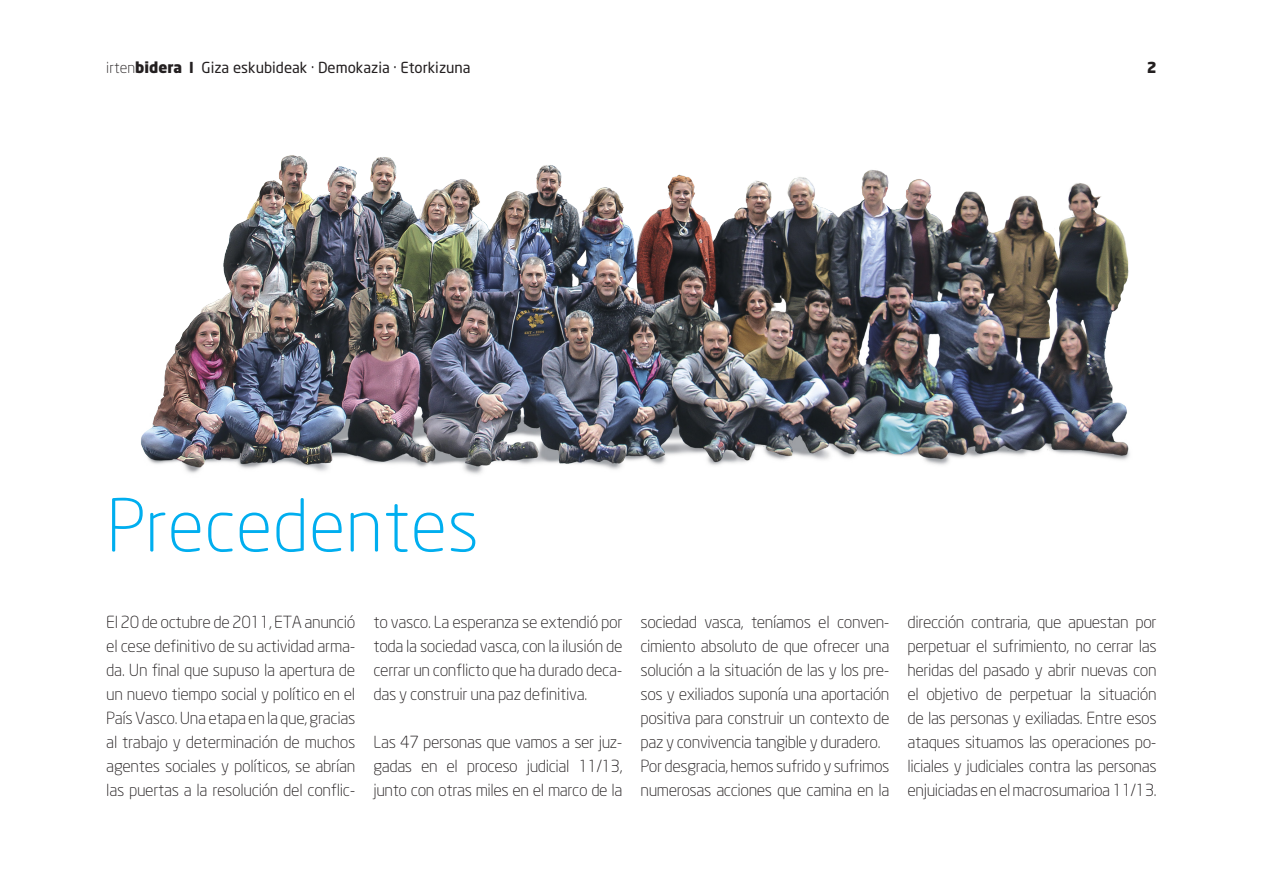
<style>
.page{position:relative;width:1263px;height:893px;background:#fff}
.page>*{position:absolute;margin:0;border:0;box-sizing:border-box;transform-origin:0 0}
.t1{font:300 72px "Neo Sans";color:#00aeef}
.t2{font:300 16.5px/24px "Neo Sans";letter-spacing:-.025em;color:#231f20;text-align:justify}
.t3{font:15px "Neo Sans";color:#231f20}
.t4{font:900 15px "Neo Sans";color:#231f20}
.s1{font-weight:300}
.s2{font-weight:900}
.s3{font-weight:700}
</style>
<div class="page">
<img style="left:141px;top:155px;width:989px;height:319px">
<p class="t3" style="left:106px;top:59px;width:366px"><span class="s1">irten</span><span class="s2">bidera</span> <span class="s3">I</span> Giza eskubideak · Demokazia · Etorkizuna</p>
<p class="t4" style="left:1147px;top:58px;width:11px">2</p>
<h1 class="t1" style="left:106px;top:482px;width:374px">Precedentes</h1>
<p class="t2" style="left:106px;top:609px;width:251px">El 20 de octubre de 2011, ETA anunció el cese definitivo de su actividad arma&shy;da. Un final que supuso la apertura de un nuevo tiempo social y político en el País Vasco. Una etapa en la que, gracias al trabajo y determinación de muchos agentes sociales y políticos, se abrían las puertas a la resolución del conflic-</p>
<p class="t2" style="left:373px;top:610px;width:251px">to vasco. La esperanza se extendió por toda la sociedad vasca, con la ilusión de cerrar un conflicto que ha durado deca&shy;das y construir una paz definitiva.</p>
<p class="t2" style="left:373px;top:730px;width:251px">Las 47 personas que vamos a ser juz&shy;gadas en el proceso judicial 11/13, junto con otras miles en el marco de la</p>
<p class="t2" style="left:640px;top:610px;width:251px;text-align:left">sociedad vasca, teníamos el conven&shy;cimiento absoluto de que ofrecer una solución a la situación de las y los pre&shy;sos y exiliados suponía una aportación positiva para construir un contexto de paz y convivencia tangible y duradero.<br>Por desgracia, hemos sufrido y sufrimos numerosas acciones que camina en la</p>
<p class="t2" style="left:907px;top:610px;width:251px">dirección contraria, que apuestan por perpetuar el sufrimiento, no cerrar las heridas del pasado y abrir nuevas con el objetivo de perpetuar la situación de las personas y exiliadas. Entre esos ataques situamos las operaciones po&shy;liciales y judiciales contra las personas enjuiciadas en el macrosumarioa 11/13.</p>
</div>
